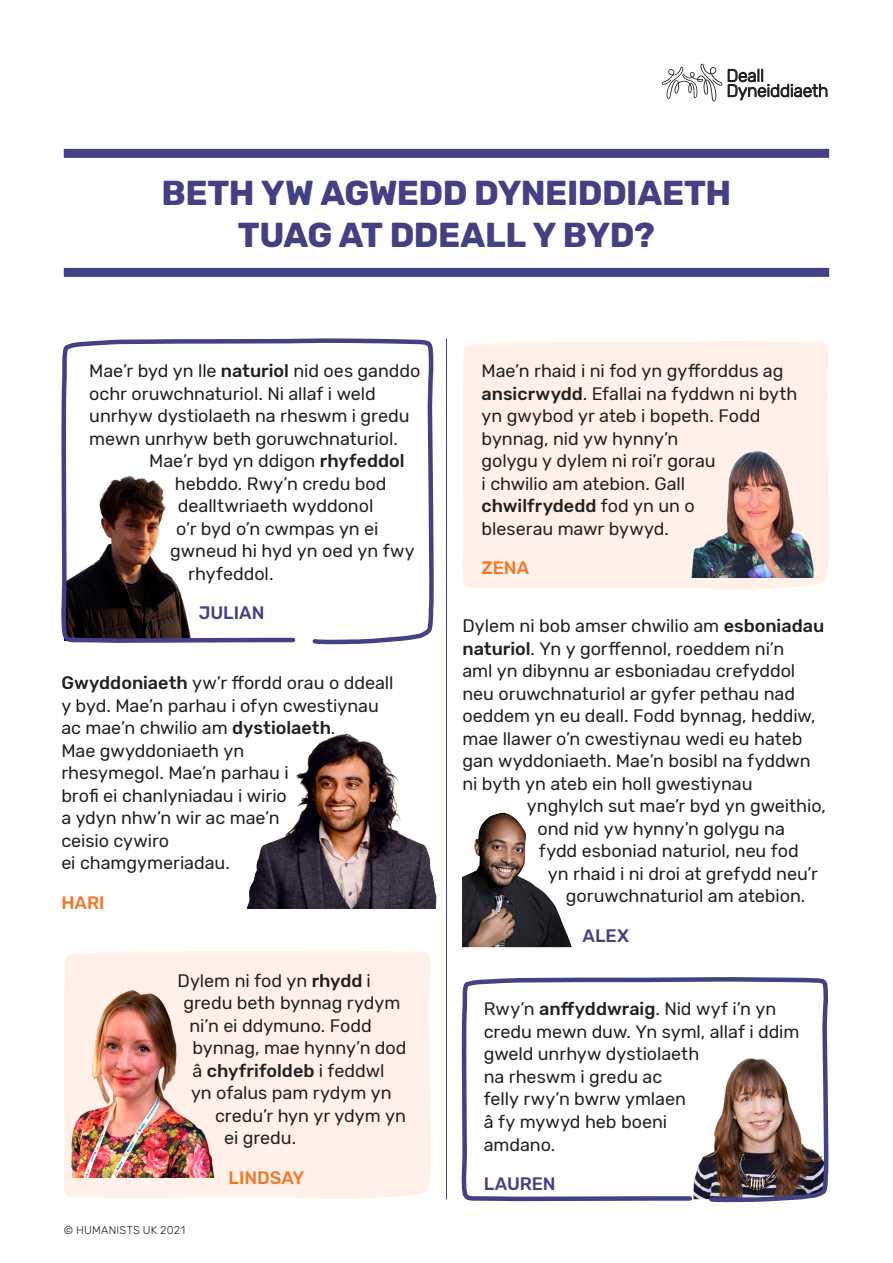
<style>
.page{position:relative;width:893px;height:1263px;background:#fff}
.page>*{position:absolute;margin:0;border:0;box-sizing:border-box;transform-origin:0 0}
.t1{font:700 34.5px/42px "Rubik";letter-spacing:-.015em;color:#434183;text-align:center}
.t2{font:18px/22.5px "Rubik";letter-spacing:-.005em;color:#231f20}
.t3{font:500 18px "Rubik";color:#231f20}
.t4{font:500 18px "Rubik";letter-spacing:.005em;color:#434183}
.t5{font:500 18px "Rubik";color:#f67625}
.t6{font:300 17.4px/15.1px "Rubik";letter-spacing:-.01em;color:#231f20}
.t7{font:300 11.25px "Rubik";letter-spacing:.02em;color:#231f20}
.s1{font-weight:500}
.s2{font-weight:400}
</style>
<div class="page">
<img style="left:246px;top:755px;width:191px;height:154px">
<div style="left:64px;top:951px;width:366px;height:248px;background:#fff1e9"></div>
<div style="left:462px;top:341px;width:367px;height:249px;background:#fff1e9"></div>
<svg style="left:61px;top:338px;width:373px;height:417px"></svg>
<svg style="left:461px;top:977px;width:368px;height:226px"></svg>
<div style="left:64px;top:149px;width:765px;height:9px;background:#434183"></div>
<div style="left:64px;top:268px;width:765px;height:9px;background:#434183"></div>
<hr style="left:446px;top:338px;width:1px;height:861px;background:#434183">
<img style="left:64px;top:974px;width:251px;height:203px">
<img style="left:462px;top:812px;width:109px;height:136px">
<img style="left:683px;top:437px;width:146px;height:140px">
<svg style="left:662px;top:64px;width:60px;height:38px"></svg>
<p class="t6" style="left:726px;top:68px;width:103px">Deall<br>Dyneiddiaeth</p>
<h1 class="t1" style="left:162px;top:173px;width:571px">BETH YW AGWEDD DYNEIDDIAETH<br>TUAG AT DDEALL Y BYD?</h1>
<p class="t2" style="left:89px;top:360px;width:333px">Mae’r byd yn lle <span class="s1">naturiol</span> nid oes ganddo ochr oruwchnaturiol. Ni allaf i weld unrhyw dystiolaeth na rheswm i gredu mewn unrhyw beth goruwchnaturiol.</p>
<p class="t2" style="left:149px;top:450px;width:257px">Mae’r byd yn ddigon <span class="s1">rhyfeddol</span></p>
<p class="t2" style="left:175px;top:473px;width:213px">hebddo. Rwy’n credu bod</p>
<p class="t2" style="left:178px;top:495px;width:197px">dealltwriaeth wyddonol</p>
<p class="t2" style="left:176px;top:518px;width:204px">o’r byd o’n cwmpas yn ei</p>
<p class="t2" style="left:170px;top:540px;width:246px">gwneud hi hyd yn oed yn fwy</p>
<p class="t2" style="left:188px;top:563px;width:87px">rhyfeddol.</p>
<p class="t4" style="left:199px;top:603px;width:67px">JULIAN</p>
<p class="t2" style="left:61px;top:672px;width:334px"><span class="s1">Gwyddoniaeth</span> yw’r ffordd orau o ddeall y byd. Mae’n parhau i ofyn cwestiynau ac mae’n chwilio am <span class="s1">dystiolaeth</span>.<br>Mae gwyddoniaeth yn<br>rhesymegol. Mae’n parhau i<br>brofi ei chanlyniadau i wirio<br>a ydyn nhw’n wir ac mae’n<br>ceisio cywiro<br>ei chamgymeriadau.</p>
<p class="t5" style="left:61px;top:892px;width:45px">HARI</p>
<p class="t2" style="left:178px;top:970px;width:195px">Dylem ni fod yn <span class="s1">rhydd</span> i</p>
<p class="t2" style="left:184px;top:992px;width:218px">gredu beth bynnag rydym</p>
<p class="t2" style="left:190px;top:1015px;width:184px">ni’n ei ddymuno. Fodd</p>
<p class="t2" style="left:193px;top:1037px;width:216px">bynnag, mae hynny’n dod</p>
<p class="t3" style="left:193px;top:1060px;width:193px"><span class="s2">â</span> chyfrifoldeb <span class="s2">i feddwl</span></p>
<p class="t2" style="left:191px;top:1082px;width:202px">yn ofalus pam rydym yn</p>
<p class="t2" style="left:215px;top:1105px;width:192px">credu’r hyn yr ydym yn</p>
<p class="t2" style="left:224px;top:1127px;width:74px">ei gredu.</p>
<p class="t5" style="left:229px;top:1167px;width:77px">LINDSAY</p>
<p class="t7" style="left:64px;top:1224px;width:123px">© HUMANISTS UK 2021</p>
<p class="t2" style="left:482px;top:360px;width:317px">Mae’n rhaid i ni fod yn gyfforddus ag <span class="s1">ansicrwydd</span>. Efallai na fyddwn ni byth yn gwybod yr ateb i bopeth. Fodd bynnag, nid yw hynny’n<br>golygu y dylem ni roi’r gorau<br>i chwilio am atebion. Gall <span class="s1">chwilfrydedd</span> fod yn un o<br>bleserau mawr bywyd.</p>
<p class="t5" style="left:482px;top:558px;width:49px">ZENA</p>
<p class="t2" style="left:462px;top:615px;width:363px">Dylem ni bob amser chwilio am <span class="s1">esboniadau naturiol</span>. Yn y gorffennol, roeddem ni’n<br>aml yn dibynnu ar esboniadau crefyddol neu oruwchnaturiol ar gyfer pethau nad oeddem yn eu deall. Fodd bynnag, heddiw, mae llawer o’n cwestiynau wedi eu hateb gan wyddoniaeth. Mae’n bosibl na fyddwn ni byth yn ateb ein holl gwestiynau</p>
<p class="t2" style="left:527px;top:795px;width:300px">ynghylch sut mae’r byd yn gweithio,</p>
<p class="t2" style="left:537px;top:818px;width:249px">ond nid yw hynny’n golygu na</p>
<p class="t2" style="left:539px;top:840px;width:261px">fydd esboniad naturiol, neu fod</p>
<p class="t2" style="left:548px;top:863px;width:271px">yn rhaid i ni droi at grefydd neu’r</p>
<p class="t2" style="left:566px;top:885px;width:241px">goruwchnaturiol am atebion.</p>
<p class="t4" style="left:582px;top:925px;width:48px">ALEX</p>
<p class="t2" style="left:484px;top:998px;width:317px">Rwy’n <span class="s1">anffyddwraig</span>. Nid wyf i’n yn credu mewn duw. Yn syml, allaf i ddim gweld unrhyw dystiolaeth<br>na rheswm i gredu ac<br>felly rwy’n bwrw ymlaen<br>â fy mywyd heb boeni<br>amdano.</p>
<p class="t4" style="left:484px;top:1173px;width:73px">LAUREN</p>
</div>
